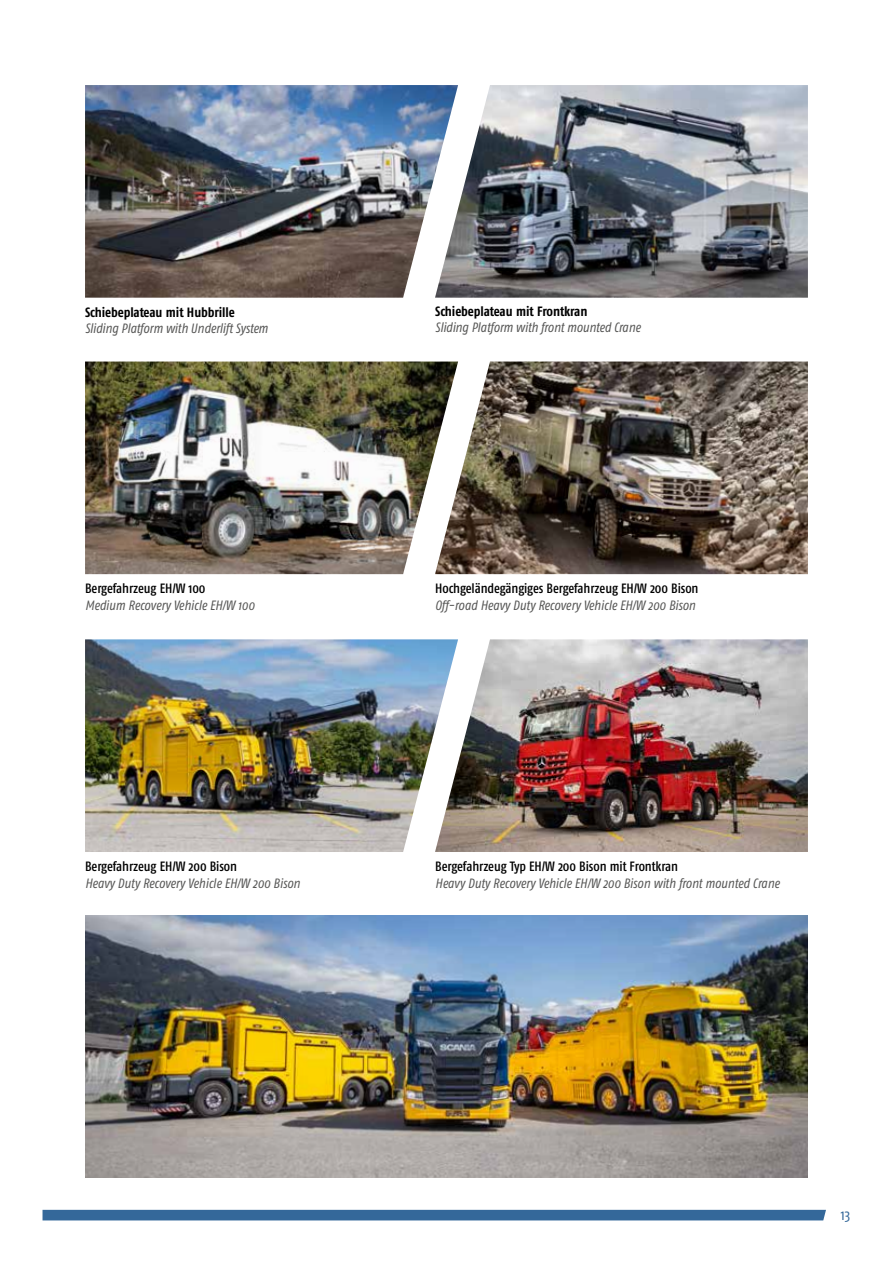
<style>
.page{position:relative;width:893px;height:1263px;background:#fff}
.page>*{position:absolute;margin:0;border:0;box-sizing:border-box;transform-origin:0 0}
.t1{font:condensed 15px "Fago Pro";color:#34689a}
.t2{font:italic condensed 13.5px "Fago Pro";letter-spacing:-.005em;color:#575756}
.t3{font:500 condensed 13.5px "Fago Pro";letter-spacing:-.005em;color:#000}
.t4{font:700 condensed 13.5px "Fago Pro";letter-spacing:-.005em;color:#000}
</style>
<div class="page">
<div style="left:43px;top:1210px;width:783px;height:10px;background:#34689a"></div>
<img style="left:85px;top:915px;width:723px;height:263px">
<img style="left:85px;top:85px;width:350px;height:213px">
<img style="left:435px;top:85px;width:373px;height:213px">
<img style="left:458px;top:361px;width:350px;height:213px">
<img style="left:458px;top:639px;width:350px;height:213px">
<img style="left:85px;top:361px;width:373px;height:213px">
<img style="left:85px;top:639px;width:373px;height:213px">
<p class="t4" style="left:85px;top:304px;width:151px">Schiebeplateau mit Hubbrille</p>
<p class="t2" style="left:85px;top:321px;width:184px">Sliding Platform with Underlift System</p>
<p class="t4" style="left:435px;top:303px;width:154px">Schiebeplateau mit Frontkran</p>
<p class="t2" style="left:435px;top:319px;width:207px">Sliding Platform with front mounted Crane</p>
<p class="t3" style="left:85px;top:580px;width:122px">Bergefahrzeug EH/W 100</p>
<p class="t2" style="left:85px;top:597px;width:171px">Medium Recovery Vehicle EH/W 100</p>
<p class="t3" style="left:435px;top:580px;width:265px">Hochgeländegängiges Bergefahrzeug EH/W 200 Bison</p>
<p class="t2" style="left:435px;top:597px;width:262px">Off-road Heavy Duty Recovery Vehicle EH/W 200 Bison</p>
<p class="t3" style="left:85px;top:858px;width:154px">Bergefahrzeug EH/W 200 Bison</p>
<p class="t2" style="left:85px;top:875px;width:217px">Heavy Duty Recovery Vehicle EH/W 200 Bison</p>
<p class="t3" style="left:435px;top:858px;width:244px">Bergefahrzeug Typ EH/W 200 Bison mit Frontkran</p>
<p class="t2" style="left:435px;top:875px;width:346px">Heavy Duty Recovery Vehicle EH/W 200 Bison with front mounted Crane</p>
<p class="t1" style="left:841px;top:1206px;width:11px">13</p>
</div>
